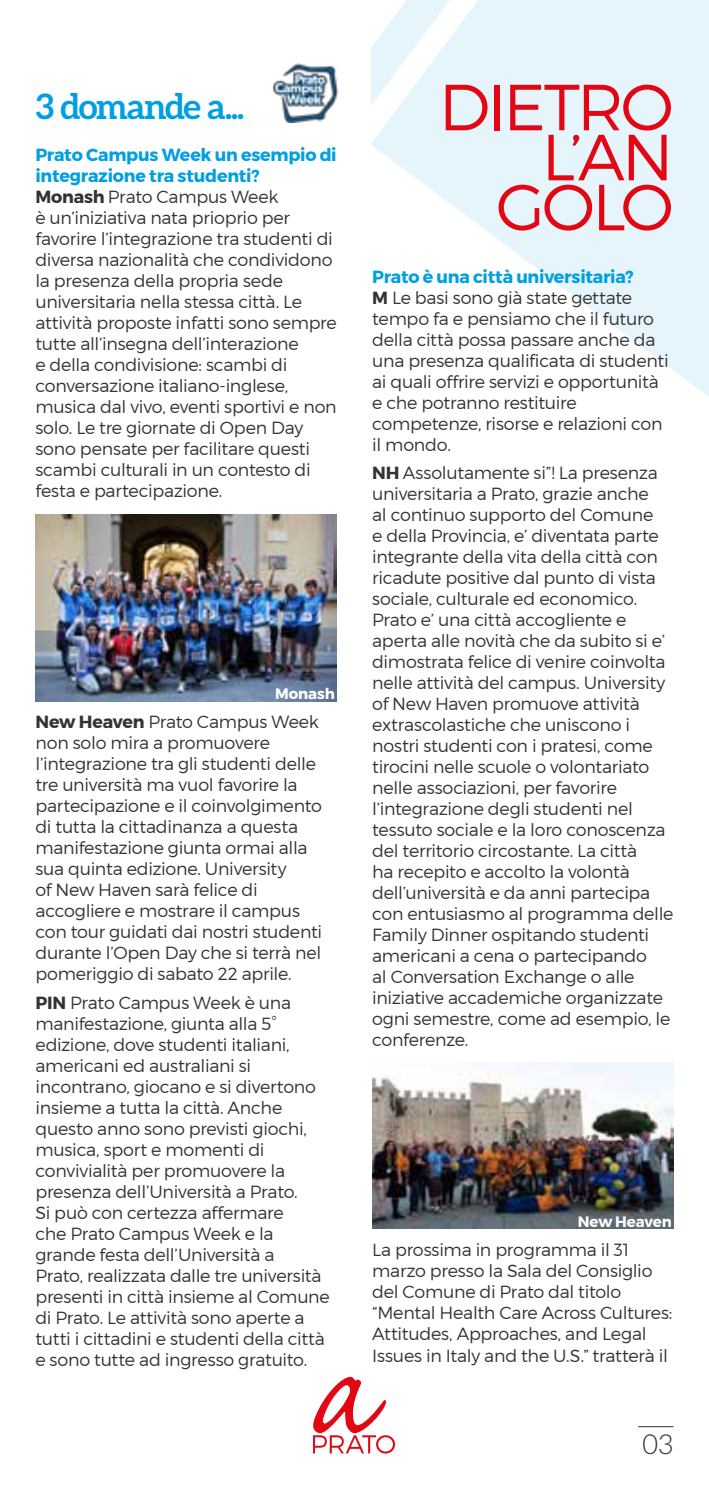
<style>
.page{position:relative;width:709px;height:1489px;background:#fff}
.page>*{position:absolute;margin:0;border:0;box-sizing:border-box;transform-origin:0 0}
.t1{font:300 65px/50px "Montserrat";letter-spacing:-.045em;color:#e30613;text-align:right}
.t2{font:700 35px "Aleo";letter-spacing:-.045em;color:#009fe3}
.t3{font:300 27.5px "Aleo";color:#333332}
.t4{font:300 17.5px/21px "Montserrat";letter-spacing:-.015em;color:#333332}
.t5{font:700 15px "Montserrat";letter-spacing:-.005em;color:#fff}
.s1{font-weight:700;color:#009fe3}
.s2{font-weight:700}
</style>
<div class="page">
<hr style="left:0;top:1057px;width:1px;height:431px;background:#f7fcff">
<hr style="left:0;top:594px;width:1px;height:448px;background:#f7fcff">
<hr style="left:0;top:0;width:1px;height:579px;background:#f7fcff">
<svg style="left:371px;top:0;width:338px;height:397px;fill:#e6f5fc"></svg>
<svg style="left:370px;top:0;width:96px;height:106px"></svg>
<hr style="left:638px;top:1425px;width:35px;height:1px;background:#333332">
<svg style="left:313px;top:1376px;width:82px;height:77px"></svg>
<img style="left:35px;top:515px;width:302px;height:186px">
<img style="left:272px;top:63px;width:67px;height:60px">
<img style="left:372px;top:1062px;width:301px;height:166px">
<h2 class="t2" style="left:35px;top:86px;width:210px">3 domande a...</h2>
<p class="t4" style="left:35px;top:144px;width:303px"><span class="s1">Prato Campus Week un esempio di integrazione tra studenti?<br></span><span class="s2">Monash</span> Prato Campus Week<br>è un’iniziativa nata prioprio per favorire l’integrazione tra studenti di diversa nazionalità che condividono la presenza della propria sede universitaria nella stessa città. Le attività proposte infatti sono sempre tutte all’insegna dell’interazione<br>e della condivisione: scambi di conversazione italiano-inglese, musica dal vivo, eventi sportivi e non solo. Le tre giornate di Open Day sono pensate per facilitare questi scambi culturali in un contesto di festa e partecipazione.</p>
<p class="t5" style="left:275px;top:684px;width:61px">Monash</p>
<p class="t4" style="left:35px;top:711px;width:288px"><span class="s2">New Heaven</span> Prato Campus Week non solo mira a promuovere l’integrazione tra gli studenti delle tre università ma vuol favorire la partecipazione e il coinvolgimento di tutta la cittadinanza a questa manifestazione giunta ormai alla sua quinta edizione. University<br>of New Haven sarà felice di accogliere e mostrare il campus con tour guidati dai nostri studenti durante l’Open Day che si terrà nel pomeriggio di sabato 22 aprile.</p>
<p class="t4" style="left:35px;top:991px;width:296px"><span class="s2">PIN</span> Prato Campus Week è una manifestazione, giunta alla 5° edizione, dove studenti italiani, americani ed australiani si incontrano, giocano e si divertono insieme a tutta la città. Anche questo anno sono previsti giochi, musica, sport e momenti di convivialità per promuovere la presenza dell’Università a Prato.<br>Si può con certezza affermare<br>che Prato Campus Week e la grande festa dell’Università a<br>Prato, realizzata dalle tre università presenti in città insieme al Comune di Prato. Le attività sono aperte a tutti i cittadini e studenti della città e sono tutte ad ingresso gratuito.</p>
<h1 class="t1" style="left:439px;top:81px;width:236px">DIETRO<br>L’AN<br>GOLO</h1>
<p class="t4" style="left:372px;top:266px;width:298px"><span class="s1">Prato è una città universitaria?<br></span><span class="s2">M</span> Le basi sono già state gettate tempo fa e pensiamo che il futuro della città possa passare anche da una presenza qualificata di studenti ai quali offrire servizi e opportunità e che potranno restituire competenze, risorse e relazioni con il mondo.</p>
<p class="t4" style="left:372px;top:462px;width:303px"><span class="s2">NH</span> Assolutamente si”! La presenza universitaria a Prato, grazie anche<br>al continuo supporto del Comune<br>e della Provincia, e’ diventata parte integrante della vita della città con ricadute positive dal punto di vista sociale, culturale ed economico.<br>Prato e’ una città accogliente e aperta alle novità che da subito si e’ dimostrata felice di venire coinvolta nelle attività del campus. University of New Haven promuove attività extrascolastiche che uniscono i nostri studenti con i pratesi, come tirocini nelle scuole o volontariato nelle associazioni, per favorire l’integrazione degli studenti nel tessuto sociale e la loro conoscenza del territorio circostante. La città<br>ha recepito e accolto la volontà dell’università e da anni partecipa con entusiasmo al programma delle Family Dinner ospitando studenti americani a cena o partecipando<br>al Conversation Exchange o alle iniziative accademiche organizzate ogni semestre, come ad esempio, le conferenze.</p>
<p class="t5" style="left:578px;top:1212px;width:95px">New Heaven</p>
<p class="t4" style="left:372px;top:1239px;width:301px">La prossima in programma il 31 marzo presso la Sala del Consiglio del Comune di Prato dal titolo “Mental Health Care Across Cultures:<br>Attitudes, Approaches, and Legal Issues in Italy and the U.S.” tratterà il</p>
<h3 class="t3" style="left:641px;top:1428px;width:33px">03</h3>
</div>
